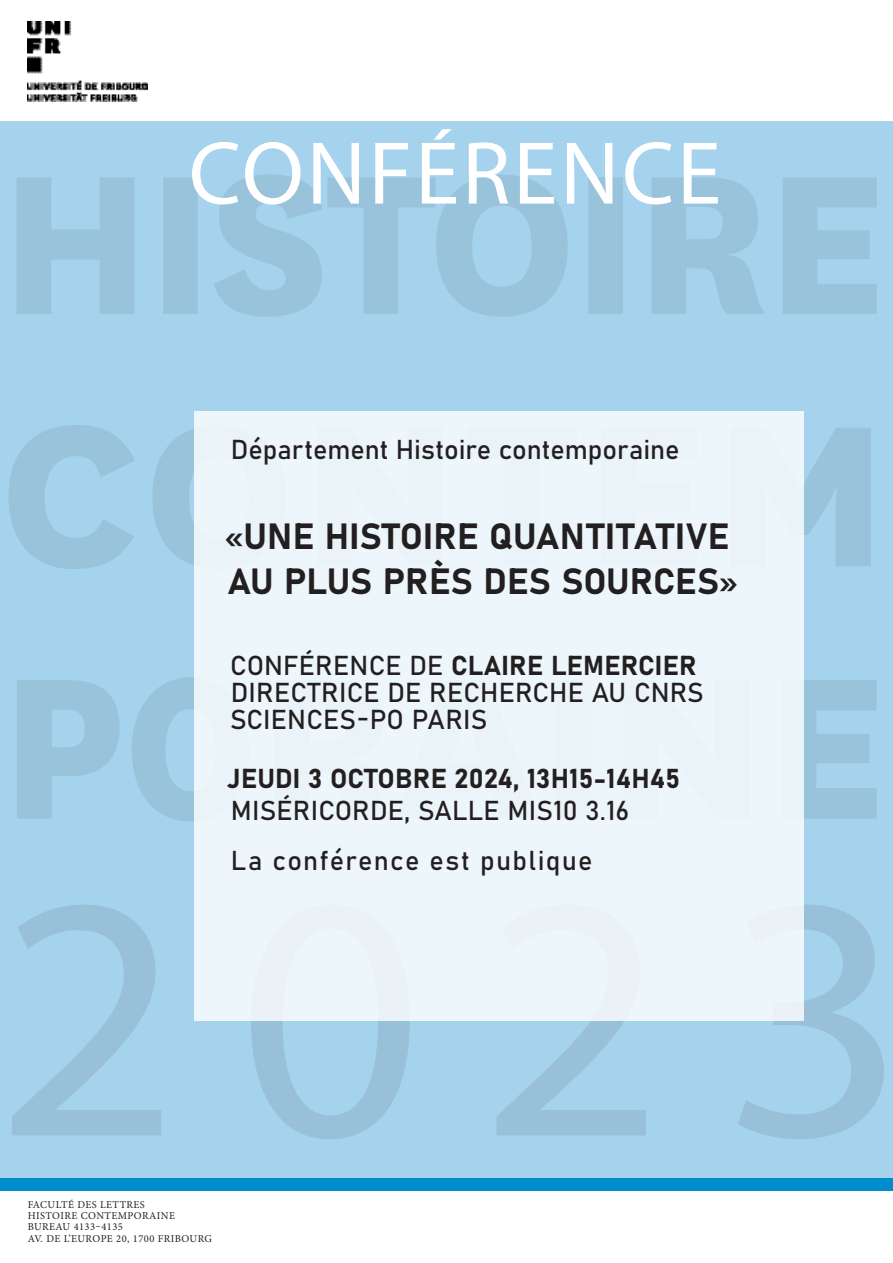
<style>
.page{position:relative;width:893px;height:1263px;background:#fff}
.page>*{position:absolute;margin:0;border:0;box-sizing:border-box;transform-origin:0 0}
.t1{font:90px "Myriad Pro";letter-spacing:.03em;color:#fff}
.t2{font:36px/45px "Bahnschrift";letter-spacing:.01em;color:#231f20}
.t3{font:27px/27px "Bahnschrift";letter-spacing:.01em;color:#231f20}
.t4{font:27px "Bahnschrift";letter-spacing:.05em;color:#231f20}
.Bereich_Departement{font:10.5px "Minion Pro";letter-spacing:.04em;color:#231f20}
.Fakultät{font:10.5px "Minion Pro";letter-spacing:.04em;color:#231f20}
.Adresse{font:10.5px "Minion Pro";letter-spacing:.04em;color:#231f20}
</style>
<div class="page">
<div style="left:0;top:121px;width:893px;height:1070px;background:#a5d2ec"></div>
<img style="left:28px;top:21px;width:119px;height:80px">
<div style="left:0;top:1178px;width:893px;height:13px;background:#008dcb"></div>
<svg style="left:17px;top:677px;width:860px;height:144px;fill:#99c3db"></svg>
<svg style="left:9px;top:425px;width:862px;height:144px;fill:#99c3db"></svg>
<svg style="left:17px;top:175px;width:860px;height:142px;fill:#99c3db"></svg>
<div style="left:195px;top:412px;width:609px;height:608px;background:#edf6fb"></div>
<p class="t1" style="left:189px;top:118px;width:534px">CONFÉRENCE</p>
<p class="t3" style="left:231px;top:434px;width:450px">Département Histoire contemporaine</p>
<p class="t2" style="left:225px;top:511px;width:514px">«UNE HISTOIRE QUANTITATIVE<br>AU PLUS PRÈS DES SOURCES»</p>
<p class="t3" style="left:230px;top:650px;width:468px">CONFÉRENCE DE CLAIRE LEMERCIER</p>
<p class="t3" style="left:230px;top:677px;width:475px">DIRECTRICE DE RECHERCHE AU CNRS<br>SCIENCES-PO PARIS</p>
<p class="t3" style="left:227px;top:763px;width:455px">JEUDI 3 OCTOBRE 2024, 13H15-14H45</p>
<p class="t3" style="left:231px;top:795px;width:400px">MISÉRICORDE, SALLE MIS10 3.16</p>
<p class="t4" style="left:231px;top:840px;width:363px">La conférence est publique</p>
<p class="Fakultät" style="left:28px;top:1197px;width:119px">FACULTÉ DES LETTRES</p>
<p class="Bereich_Departement" style="left:28px;top:1209px;width:149px">HISTOIRE CONTEMPORAINE</p>
<p class="Adresse" style="left:28px;top:1220px;width:97px">BUREAU 4133–4135</p>
<p class="Bereich_Departement" style="left:28px;top:1231px;width:186px">AV. DE L’EUROPE 20, 1700 FRIBOURG</p>
</div>
